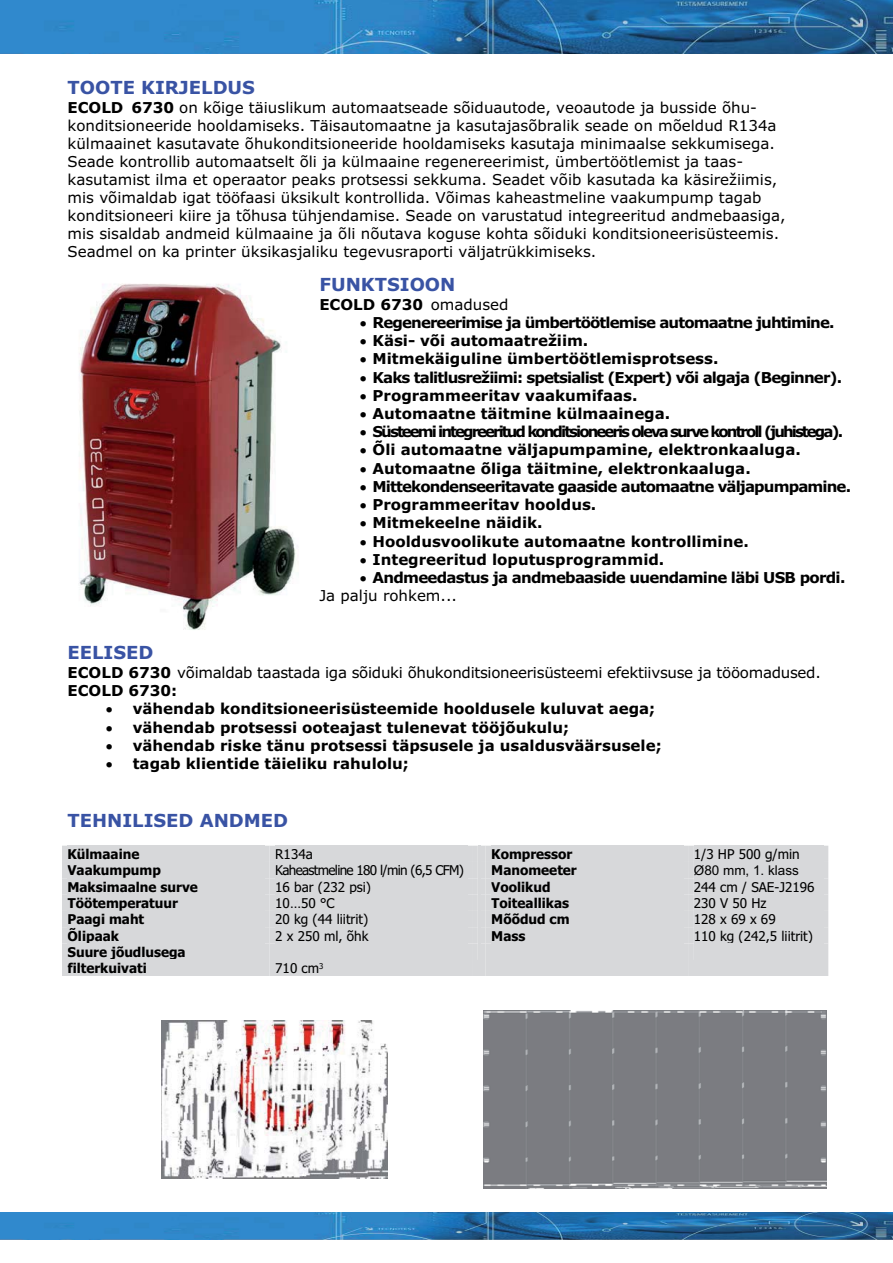
<style>
.page{position:relative;width:893px;height:1263px;background:#fff}
.page>*{position:absolute;margin:0;border:0;box-sizing:border-box;transform-origin:0 0}
.t1{font:700 18px "Verdana";color:#3953a4}
.t2{font:15px/18px "Verdana";color:#000}
.t3{font:700 15px "Verdana";color:#000}
.t4{font:700 15px "Verdana";letter-spacing:-.06em;color:#000}
.t5{font:15px/18.3px "Verdana";letter-spacing:-.02em;color:#000}
.t6{font:700 15px "Verdana";letter-spacing:-.13em;color:#000}
.t7{font:700 15px/18.1px "Verdana";letter-spacing:-.05em;color:#000}
.t8{font:700 13.5px/16.4px "Tahoma";color:#000}
.t9{font:13.5px "Tahoma";color:#000}
.t10{font:13.5px "Tahoma";letter-spacing:-.05em;color:#000}
.t11{font:13.5px "Arial";color:#000}
.s1{font-weight:700}
.s2{font-weight:400}
</style>
<div class="page">
<img style="left:0;top:0;width:893px;height:54px">
<div style="left:62px;top:846px;width:766px;height:130px;background:#d7d8da"></div>
<img style="left:161px;top:1021px;width:226px;height:157px">
<div style="left:484px;top:1010px;width:342px;height:178px;background:#7b7c81"></div>
<img style="left:79px;top:283px;width:219px;height:347px">
<img style="left:0;top:1213px;width:893px;height:27px">
<p class="t1" style="left:68px;top:80px;width:189px">TOOTE KIRJELDUS</p>
<p class="t2" style="left:68px;top:100px;width:720px"><span class="s1">ECOLD 6730</span> on kõige täiuslikum automaatseade sõiduautode, veoautode ja busside õhu&shy;konditsioneeride hooldamiseks. Täisautomaatne ja kasutajasõbralik seade on mõeldud R134a külmaainet kasutavate õhukonditsioneeride hooldamiseks kasutaja minimaalse sekkumisega.<br>Seade kontrollib automaatselt õli ja külmaaine regenereerimist, ümbertöötlemist ja taas&shy;kasutamist ilma et operaator peaks protsessi sekkuma. Seadet võib kasutada ka käsirežiimis, mis võimaldab igat tööfaasi üksikult kontrollida. Võimas kaheastmeline vaakumpump tagab konditsioneeri kiire ja tõhusa tühjendamise. Seade on varustatud integreeritud andmebaasiga, mis sisaldab andmeid külmaaine ja õli nõutava koguse kohta sõiduki konditsioneerisüsteemis.<br>Seadmel on ka printer üksikasjaliku tegevusraporti väljatrükkimiseks.</p>
<p class="t1" style="left:319px;top:277px;width:138px">FUNKTSIOON</p>
<p class="t3" style="left:319px;top:298px;width:191px">ECOLD 6730 <span class="s2">omadused</span></p>
<p class="t4" style="left:360px;top:316px;width:476px">• Regenereerimise ja ümbertöötlemise automaatne juhtimine.</p>
<p class="t3" style="left:360px;top:335px;width:230px">• Käsi- või automaatrežiim.</p>
<p class="t3" style="left:360px;top:353px;width:360px">• Mitmekäiguline ümbertöötlemisprotsess.</p>
<p class="t4" style="left:360px;top:371px;width:484px">• Kaks talitlusrežiimi: spetsialist (Expert) või algaja (Beginner).</p>
<p class="t3" style="left:360px;top:389px;width:279px">• Programmeeritav vaakumifaas.</p>
<p class="t3" style="left:360px;top:408px;width:312px">• Automaatne täitmine külmaainega.</p>
<p class="t6" style="left:360px;top:426px;width:485px">• Süsteemi integreeritud konditsioneeris oleva surve kontroll (juhistega).</p>
<p class="t3" style="left:360px;top:444px;width:442px">• Õli automaatne väljapumpamine, elektronkaaluga.</p>
<p class="t3" style="left:360px;top:462px;width:392px">• Automaatne õliga täitmine, elektronkaaluga.</p>
<p class="t4" style="left:360px;top:481px;width:493px">• Mittekondenseeritavate gaaside automaatne väljapumpamine.</p>
<p class="t3" style="left:360px;top:499px;width:238px">• Programmeeritav hooldus.</p>
<p class="t3" style="left:360px;top:517px;width:184px">• Mitmekeelne näidik.</p>
<p class="t3" style="left:360px;top:535px;width:390px">• Hooldusvoolikute automaatne kontrollimine.</p>
<p class="t3" style="left:360px;top:553px;width:306px">• Integreeritud loputusprogrammid.</p>
<p class="t7" style="left:319px;top:570px;width:527px;text-indent:40px">• Andmeedastus ja andmebaaside uuendamine läbi USB pordi.<br><span class="s2">Ja palju rohkem...</span></p>
<p class="t1" style="left:68px;top:645px;width:87px">EELISED</p>
<p class="t5" style="left:68px;top:665px;width:755px"><span class="s1">ECOLD 6730</span> võimaldab taastada iga sõiduki õhukonditsioneerisüsteemi efektiivsuse ja tööomadused.<br><span class="s1">ECOLD 6730:</span></p>
<p class="t3" style="left:106px;top:703px;width:551px">• vähendab konditsioneerisüsteemide hooldusele kuluvat aega;</p>
<p class="t3" style="left:106px;top:721px;width:465px">• vähendab protsessi ooteajast tulenevat tööjõukulu;</p>
<p class="t3" style="left:106px;top:739px;width:557px">• vähendab riske tänu protsessi täpsusele ja usaldusväärsusele;</p>
<p class="t3" style="left:106px;top:758px;width:305px">• tagab klientide täieliku rahulolu;</p>
<p class="t1" style="left:68px;top:813px;width:222px">TEHNILISED ANDMED</p>
<p class="t8" style="left:68px;top:847px;width:73px">Külmaaine</p>
<p class="t9" style="left:275px;top:847px;width:39px">R134a</p>
<p class="t8" style="left:491px;top:847px;width:83px">Kompressor</p>
<p class="t9" style="left:694px;top:847px;width:107px">1/3 HP 500 g/min</p>
<p class="t8" style="left:68px;top:864px;width:95px">Vaakumpump</p>
<p class="t10" style="left:275px;top:863px;width:190px">Kaheastmeline 180 l/min (6,5 CFM)</p>
<p class="t8" style="left:491px;top:864px;width:87px">Manomeeter</p>
<p class="t11" style="left:694px;top:863px;width:107px">Ø80 mm, 1. klass</p>
<p class="t8" style="left:68px;top:880px;width:132px">Maksimaalne surve</p>
<p class="t9" style="left:275px;top:879px;width:97px">16 bar (232 psi)</p>
<p class="t8" style="left:491px;top:880px;width:61px">Voolikud</p>
<p class="t9" style="left:694px;top:879px;width:122px">244 cm / SAE-J2196</p>
<p class="t8" style="left:68px;top:896px;width:112px">Töötemperatuur</p>
<p class="t9" style="left:275px;top:896px;width:61px">10…50 °C</p>
<p class="t8" style="left:491px;top:896px;width:79px">Toiteallikas</p>
<p class="t9" style="left:694px;top:896px;width:74px">230 V 50 Hz</p>
<p class="t8" style="left:68px;top:913px;width:78px">Paagi maht</p>
<p class="t9" style="left:275px;top:912px;width:94px">20 kg (44 liitrit)</p>
<p class="t8" style="left:491px;top:913px;width:80px">Mõõdud cm</p>
<p class="t9" style="left:694px;top:912px;width:83px">128 x 69 x 69</p>
<p class="t8" style="left:68px;top:929px;width:53px">Õlipaak</p>
<p class="t9" style="left:275px;top:928px;width:95px">2 x 250 ml, õhk</p>
<p class="t8" style="left:491px;top:929px;width:36px">Mass</p>
<p class="t9" style="left:694px;top:928px;width:121px">110 kg (242,5 liitrit)</p>
<p class="t8" style="left:68px;top:945px;width:120px">Suure jõudlusega filterkuivati</p>
<p class="t9" style="left:275px;top:961px;width:50px">710 cm<sup>3</sup></p>
</div>
